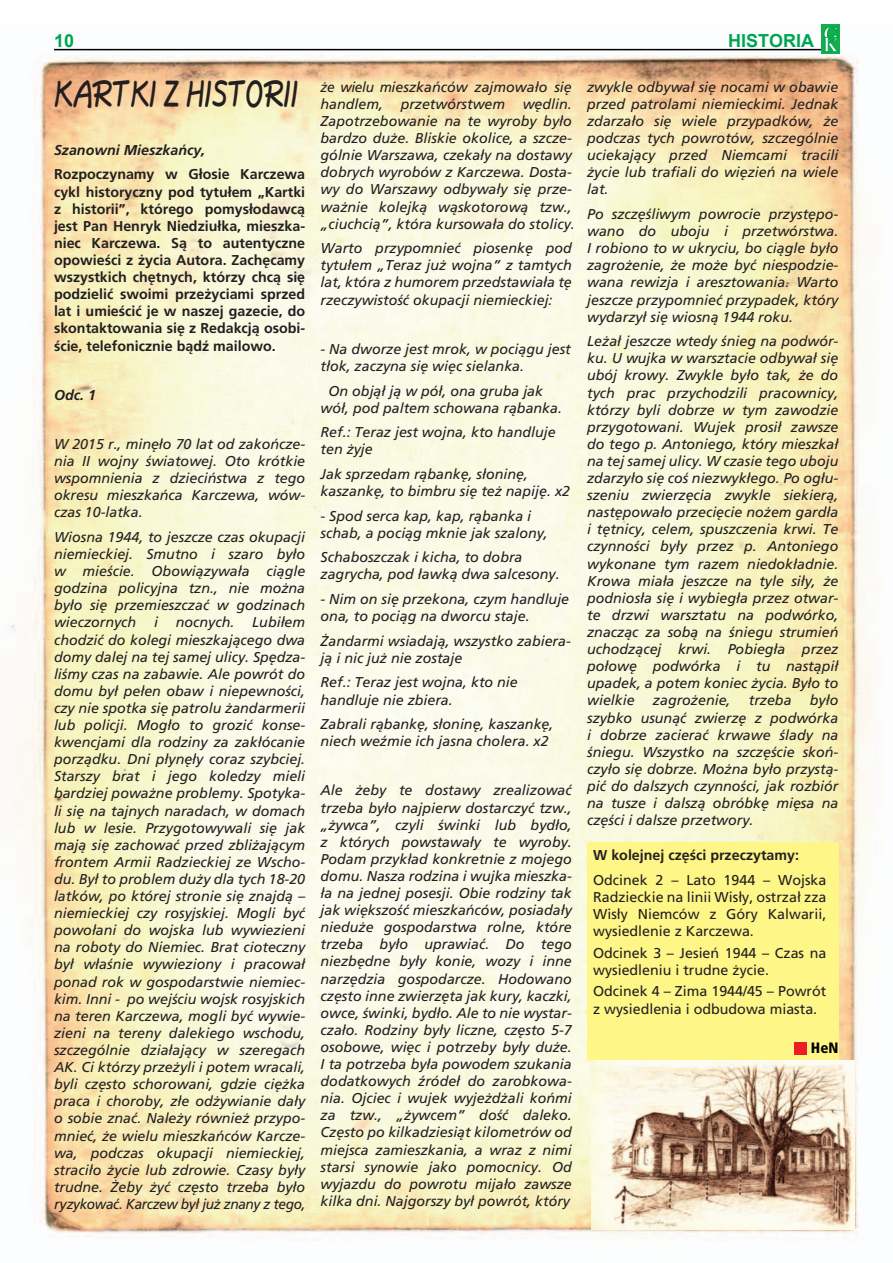
<style>
.page{position:relative;width:893px;height:1263px;background:#fff}
.page>*{position:absolute;margin:0;border:0;box-sizing:border-box;transform-origin:0 0}
.t1{font:34.5px "EFN Kreska";color:#231f20}
.t2{font:700 18px "Arial";color:#00a552}
.t3{font:900 condensed 15px "Frutiger LT Com";color:#000001}
.t4{font:italic 14.25px/17.1px "Frutiger LT Com";color:#231f20}
.t5{font:700 14.25px/17.1px "Frutiger LT Com";color:#231f20}
.t6{font:italic 14.25px/17.1px "Frutiger LT Com";color:#231f20;scale:.96 1}
.t7{font:14.25px/17.1px "Frutiger LT Com";color:#231f20}
.t8{font:italic 700 14.25px "Frutiger LT Com";color:#231f20}
.s1{font-style:italic}
.s2{font-weight:400}
</style>
<div class="page">
<img style="left:9px;top:24px;width:865px;height:1217px">
<div style="left:587px;top:842px;width:251px;height:219px;background:#fff688"></div>
<hr style="left:54px;top:49px;width:785px;height:1px;background:#000001">
<div style="left:822px;top:24px;width:18px;height:30px;background:#15ae4b"></div>
<svg style="left:823px;top:26px;width:16px;height:26px"></svg>
<div style="left:794px;top:1042px;width:13px;height:12px;background:#ee1d23"></div>
<img style="left:591px;top:1061px;width:263px;height:168px">
<p class="t2" style="left:54px;top:29px;width:22px">10</p>
<p class="t2" style="left:728px;top:29px;width:88px">HISTORIA</p>
<p class="t1" style="left:54px;top:73px;width:245px">KARTKI Z HISTORII</p>
<p class="t5" style="left:54px;top:138px;width:253px;line-height:24.6px"><span class="s1">Szanowni Mieszkańcy,<br></span>Rozpoczynamy w Głosie Karczewa</p>
<p class="t5" style="left:54px;top:183px;width:253px;text-align:justify">cykl historyczny pod tytułem „Kartki z historii”, którego pomysłodawcą jest Pan Henryk Niedziułka, mieszka&shy;niec Karczewa. Są to autentyczne opowieści z życia Autora. Zachęcamy wszystkich chętnych, którzy chcą się podzielić swoimi przeżyciami sprzed lat i umieścić je w naszej gazecie, do skontaktowania się z Redakcją osobi&shy;ście, telefonicznie bądź mailowo.</p>
<p class="t8" style="left:54px;top:386px;width:43px">Odc. 1</p>
<p class="t4" style="left:54px;top:435px;width:253px;text-align:justify">W 2015 r., minęło 70 lat od zakończe&shy;nia II wojny światowej. Oto krótkie wspomnienia z dzieciństwa z tego okresu mieszkańca Karczewa, wów&shy;czas 10-latka.</p>
<p class="t4" style="left:54px;top:528px;width:253px;text-align:justify">Wiosna 1944, to jeszcze czas okupacji niemieckiej. Smutno i szaro było w mieście. Obowiązywała ciągle godzina policyjna tzn., nie można było się przemieszczać w godzinach wieczornych i nocnych. Lubiłem chodzić do kolegi mieszkającego dwa domy dalej na tej samej ulicy. Spędza&shy;liśmy czas na zabawie. Ale powrót do domu był pełen obaw i niepewności, czy nie spotka się patrolu żandarmerii lub policji. Mogło to grozić konse&shy;kwencjami dla rodziny za zakłócanie porządku. Dni płynęły coraz szybciej.<br>Starszy brat i jego koledzy mieli bardziej poważne problemy. Spotyka&shy;li się na tajnych naradach, w domach lub w lesie. Przygotowywali się jak mają się zachować przed zbliżającym frontem Armii Radzieckiej ze Wscho&shy;du. Był to problem duży dla tych 18-20 latków, po której stronie się znajdą – niemieckiej czy rosyjskiej. Mogli być powołani do wojska lub wywiezieni na roboty do Niemiec. Brat cioteczny był właśnie wywieziony i pracował ponad rok w gospodarstwie niemiec&shy;kim. Inni - po wejściu wojsk rosyjskich na teren Karczewa, mogli być wywie&shy;zieni na tereny dalekiego wschodu, szczególnie działający w szeregach AK. Ci którzy przeżyli i potem wracali, byli często schorowani, gdzie ciężka praca i choroby, złe odżywianie dały o sobie znać. Należy również przypo&shy;mnieć, że wielu mieszkańców Karcze&shy;wa, podczas okupacji niemieckiej, straciło życie lub zdrowie. Czasy były trudne. Żeby żyć często trzeba było ryzykować. Karczew był już znany z tego,</p>
<p class="t4" style="left:587px;top:78px;width:253px;text-align:justify">zwykle odbywał się nocami w obawie przed patrolami niemieckimi. Jednak zdarzało się wiele przypadków, że podczas tych powrotów, szczególnie uciekający przed Niemcami tracili życie lub trafiali do więzień na wiele lat.</p>
<p class="t4" style="left:587px;top:206px;width:253px;text-align:justify">Po szczęśliwym powrocie przystępo&shy;wano do uboju i przetwórstwa.<br>I robiono to w ukryciu, bo ciągle było zagrożenie, że może być niespodzie&shy;wana rewizja i aresztowania. Warto jeszcze przypomnieć przypadek, który wydarzył się wiosną 1944 roku.</p>
<p class="t4" style="left:587px;top:333px;width:253px;text-align:justify">Leżał jeszcze wtedy śnieg na podwór&shy;ku. U wujka w warsztacie odbywał się ubój krowy. Zwykle było tak, że do tych prac przychodzili pracownicy, którzy byli dobrze w tym zawodzie przygotowani. Wujek prosił zawsze do tego p. Antoniego, który mieszkał na tej samej ulicy. W czasie tego uboju zdarzyło się coś niezwykłego. Po ogłu&shy;szeniu zwierzęcia zwykle siekierą, następowało przecięcie nożem gardła i tętnicy, celem, spuszczenia krwi. Te czynności były przez p. Antoniego wykonane tym razem niedokładnie.<br>Krowa miała jeszcze na tyle siły, że podniosła się i wybiegła przez otwar&shy;te drzwi warsztatu na podwórko, znacząc za sobą na śniegu strumień uchodzącej krwi. Pobiegła przez połowę podwórka i tu nastąpił upadek, a potem koniec życia. Było to wielkie</p>
<p class="t6" style="left:321px;top:78px;width:266px">że wielu mieszkańców zajmowało się handlem, przetwórstwem wędlin.<br>Zapotrzebowanie na te wyroby było bardzo duże. Bliskie okolice, a szcze&shy;gólnie Warszawa, czekały na dostawy dobrych wyrobów z Karczewa. Dosta&shy;wy do Warszawy odbywały się prze&shy;ważnie kolejką wąskotorową tzw., „ciuchcią”, która kursowała do stolicy.</p>
<p class="t4" style="left:321px;top:240px;width:253px;text-align:justify">Warto przypomnieć piosenkę pod tytułem „Teraz już wojna” z tamtych lat, która z humorem przedstawiała tę rzeczywistość okupacji niemieckiej:</p>
<p class="t4" style="left:321px;top:340px;width:252px">- Na dworze jest mrok, w pociągu jest tłok, zaczyna się więc sielanka.</p>
<p class="t4" style="left:321px;top:382px;width:243px;text-indent:8px">On objął ją w pół, ona gruba jak wół, pod paltem schowana rąbanka.</p>
<p class="t4" style="left:321px;top:424px;width:237px">Ref.: Teraz jest wojna, kto handluje ten żyje</p>
<p class="t4" style="left:321px;top:465px;width:251px">Jak sprzedam rąbankę, słoninę, kaszankę, to bimbru się też napiję. x2</p>
<p class="t4" style="left:321px;top:507px;width:229px">- Spod serca kap, kap, rąbanka i schab, a pociąg mknie jak szalony,</p>
<p class="t4" style="left:321px;top:549px;width:241px">Schaboszczak i kicha, to dobra zagrycha, pod ławką dwa salcesony.</p>
<p class="t4" style="left:321px;top:591px;width:250px">- Nim on się przekona, czym handluje ona, to pociąg na dworcu staje.</p>
<p class="t4" style="left:321px;top:632px;width:252px">Żandarmi wsiadają, wszystko zabiera&shy;ją i nic już nie zostaje</p>
<p class="t4" style="left:321px;top:674px;width:199px">Ref.: Teraz jest wojna, kto nie handluje nie zbiera.</p>
<p class="t4" style="left:321px;top:716px;width:234px">Zabrali rąbankę, słoninę, kaszankę, niech weźmie ich jasna cholera. x2</p>
<p class="t4" style="left:321px;top:782px;width:253px;text-align:justify">Ale żeby te dostawy zrealizować trzeba było najpierw dostarczyć tzw., „żywca”, czyli świnki lub bydło, z których powstawały te wyroby.<br>Podam przykład konkretnie z mojego domu. Nasza rodzina i wujka mieszka&shy;ła na jednej posesji. Obie rodziny tak jak większość mieszkańców, posiadały nieduże gospodarstwa rolne, które trzeba było uprawiać. Do tego niezbędne były konie, wozy i inne narzędzia gospodarcze. Hodowano często inne zwierzęta jak kury, kaczki, owce, świnki, bydło. Ale to nie wystar&shy;czało. Rodziny były liczne, często 5-7 osobowe, więc i potrzeby były duże.<br>I ta potrzeba była powodem szukania dodatkowych źródeł do zarobkowa&shy;nia. Ojciec i wujek wyjeżdżali końmi za tzw., „żywcem” dość daleko.<br>Często po kilkadziesiąt kilometrów od miejsca zamieszkania, a wraz z nimi starsi synowie jako pomocnicy. Od wyjazdu do powrotu mijało zawsze kilka dni. Najgorszy był powrót, który</p>
<p class="t4" style="left:587px;top:692px;width:253px;text-align:justify;text-indent:223px">było szybko usunąć zwierzę z podwórka i dobrze zacierać krwawe ślady na śniegu. Wszystko na szczęście skoń&shy;czyło się dobrze. Można było przystą&shy;pić do dalszych czynności, jak rozbiór na tusze i dalszą obróbkę mięsa na części i dalsze przetwory.</p>
<p class="t5" style="left:593px;top:843px;width:235px;line-height:24.6px">W kolejnej części przeczytamy:<br><span class="s2">Odcinek 2 – Lato 1944 – Wojska</span></p>
<p class="t7" style="left:593px;top:888px;width:235px;text-align:justify">Radzieckie na linii Wisły, ostrzał zza Wisły Niemców z Góry Kalwarii, wysiedlenie z Karczewa.</p>
<p class="t7" style="left:593px;top:944px;width:235px">Odcinek 3 – Jesień 1944 – Czas na wysiedleniu i trudne życie.</p>
<p class="t7" style="left:593px;top:983px;width:235px">Odcinek 4 – Zima 1944/45 – Powrót z wysiedlenia i odbudowa miasta.</p>
<p class="t3" style="left:811px;top:1039px;width:29px">HeN</p>
<p class="t4" style="left:653px;top:692px;width:79px">zagrożenie,</p>
<p class="t4" style="left:749px;top:692px;width:44px">trzeba</p>
</div>
